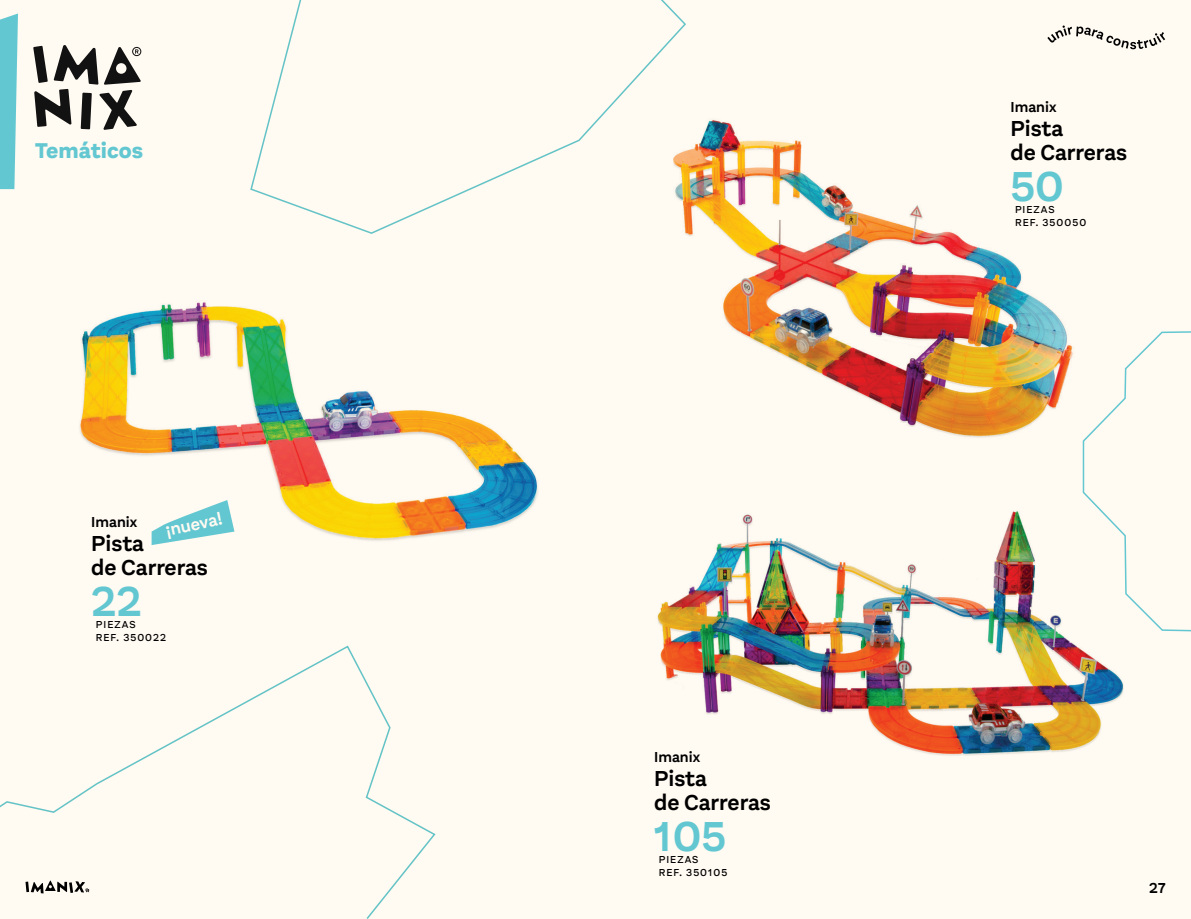
<style>
.page{position:relative;width:1191px;height:919px;background:#fff}
.page>*{position:absolute;margin:0;border:0;box-sizing:border-box;transform-origin:0 0}
.t1{font:600 43.5px "Aestetico";color:#63c7d1}
.t2{font:600 22.5px "Aestetico";color:#000}
.t3{font:800 22.2px "Aestetico";color:#63c7d1}
.t4{font:600 17.55px "Aestetico";color:#fffaf2}
.t5{font:600 15px "Aestetico";color:#000}
.t6{font:500 10.5px "Aestetico";letter-spacing:.1em;color:#000}
</style>
<div class="page">
<div style="left:0;top:0;width:1191px;height:918px;background:#fffaf2"></div>
<svg style="left:1082px;top:331px;width:109px;height:301px"></svg>
<svg style="left:0;top:13px;width:18px;height:176px;background:#75cdd4"></svg>
<svg style="left:250px;top:0;width:436px;height:234px"></svg>
<svg style="left:0;top:645px;width:436px;height:273px"></svg>
<img style="left:624px;top:104px;width:514px;height:346px">
<img style="left:657px;top:476px;width:492px;height:280px">
<img style="left:80px;top:302px;width:458px;height:243px">
<svg style="left:152px;top:500px;width:82px;height:45px"></svg>
<svg style="left:1047px;top:25px;width:118px;height:24px"></svg>
<svg style="left:25px;top:880px;width:64px;height:13px"></svg>
<svg style="left:33px;top:45px;width:108px;height:85px"></svg>
<h3 class="t3" style="left:35px;top:137px;width:109px">Temáticos</h3>
<p class="t4" style="left:164px;top:520px;width:59px;rotate:-12deg">¡nueva!</p>
<p class="t5" style="left:91px;top:513px;width:47px">Imanix</p>
<p class="t2" style="left:91px;top:530px;width:54px">Pista</p>
<p class="t2" style="left:91px;top:554px;width:118px">de Carreras</p>
<p class="t1" style="left:91px;top:575px;width:52px">22</p>
<p class="t6" style="left:96px;top:618px;width:41px">PIEZAS</p>
<p class="t6" style="left:96px;top:631px;width:72px">REF. 350022</p>
<p class="t5" style="left:654px;top:748px;width:47px">Imanix</p>
<p class="t2" style="left:654px;top:765px;width:54px">Pista</p>
<p class="t2" style="left:654px;top:789px;width:118px">de Carreras</p>
<p class="t1" style="left:654px;top:810px;width:73px">105</p>
<p class="t6" style="left:658px;top:853px;width:41px">PIEZAS</p>
<p class="t6" style="left:658px;top:866px;width:70px">REF. 350105</p>
<p class="t5" style="left:1010px;top:98px;width:47px">Imanix</p>
<p class="t2" style="left:1010px;top:115px;width:54px">Pista</p>
<p class="t2" style="left:1010px;top:139px;width:118px">de Carreras</p>
<p class="t1" style="left:1010px;top:160px;width:55px">50</p>
<p class="t6" style="left:1015px;top:204px;width:41px">PIEZAS</p>
<p class="t6" style="left:1015px;top:216px;width:73px">REF. 350050</p>
<h3 class="t5" style="left:1149px;top:879px;width:18px">27</h3>
</div>
